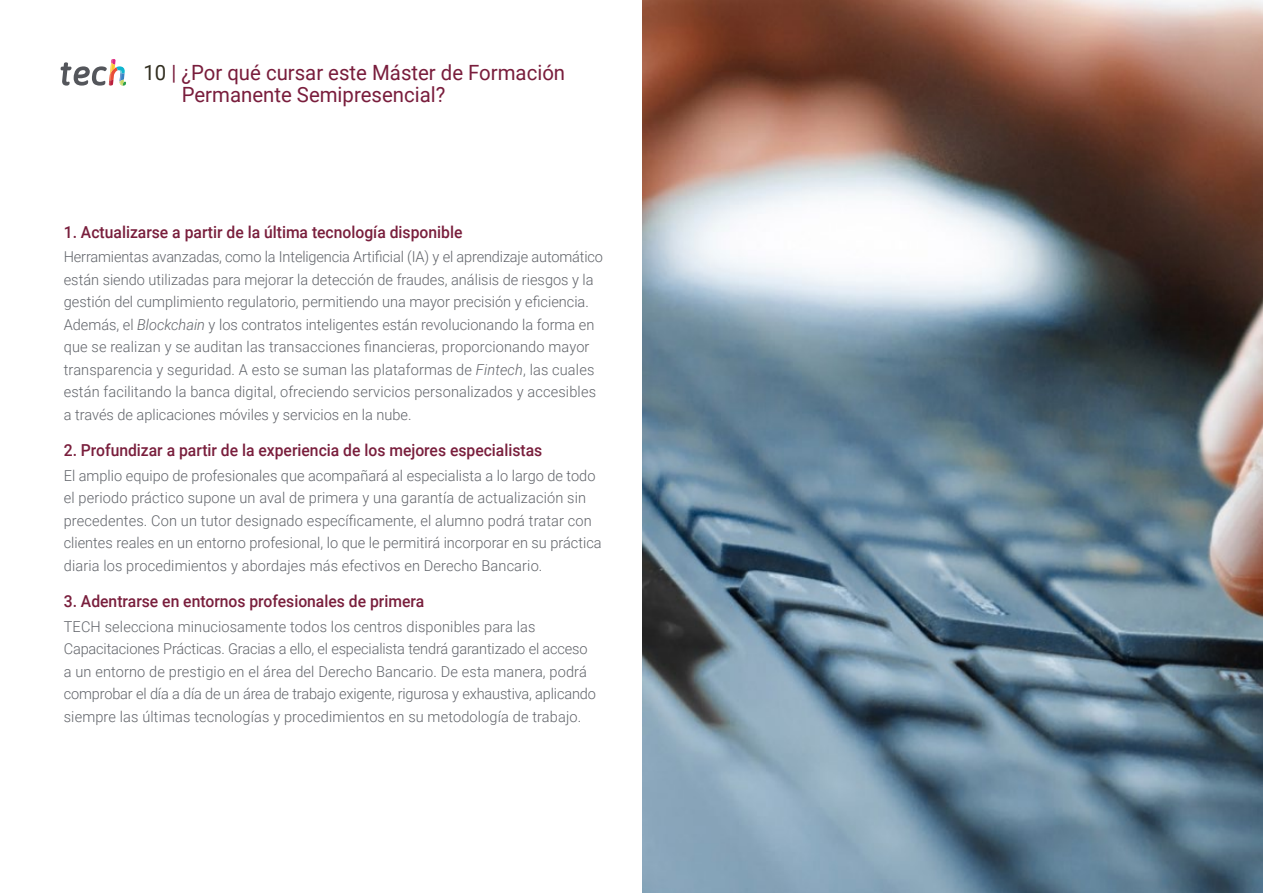
<style>
.page{position:relative;width:1263px;height:893px;background:#fff}
.page>*{position:absolute;margin:0;border:0;box-sizing:border-box;transform-origin:0 0}
.t1{font:21px/22.5px "Roboto";color:#791d3c}
.t2{font:500 16.5px "Roboto";color:#791e3c;scale:.95 1}
.t3{font:300 15px/22.5px "Roboto";color:#61646a}
.s1{color:#312e20}
.s2{font-style:italic}
</style>
<div class="page">
<img style="left:642px;top:0;width:621px;height:893px">
<svg style="left:61px;top:59px;width:65px;height:27px"></svg>
<h1 class="t1" style="left:182px;top:60px;width:385px;text-indent:-38px"><span class="s1">10</span> | ¿Por qué cursar este Máster de Formación<br>Permanente Semipresencial?</h1>
<p class="t2" style="left:64px;top:220px;width:421px">1. Actualizarse a partir de la última tecnología disponible</p>
<p class="t3" style="left:64px;top:245px;width:541px">Herramientas avanzadas, como la Inteligencia Artificial (IA) y el aprendizaje automático están siendo utilizadas para mejorar la detección de fraudes, análisis de riesgos y la gestión del cumplimiento regulatorio, permitiendo una mayor precisión y eficiencia.<br>Además, el <span class="s2">Blockchain</span> y los contratos inteligentes están revolucionando la forma en que se realizan y se auditan las transacciones financieras, proporcionando mayor transparencia y seguridad. A esto se suman las plataformas de <span class="s2">Fintech</span>, las cuales están facilitando la banca digital, ofreciendo servicios personalizados y accesibles a través de aplicaciones móviles y servicios en la nube.</p>
<p class="t2" style="left:64px;top:439px;width:505px">2. Profundizar a partir de la experiencia de los mejores especialistas</p>
<p class="t3" style="left:64px;top:464px;width:539px">El amplio equipo de profesionales que acompañará al especialista a lo largo de todo el periodo práctico supone un aval de primera y una garantía de actualización sin precedentes. Con un tutor designado específicamente, el alumno podrá tratar con clientes reales en un entorno profesional, lo que le permitirá incorporar en su práctica diaria los procedimientos y abordajes más efectivos en Derecho Bancario.</p>
<p class="t2" style="left:64px;top:590px;width:381px">3. Adentrarse en entornos profesionales de primera</p>
<p class="t3" style="left:64px;top:614px;width:534px">TECH selecciona minuciosamente todos los centros disponibles para las Capacitaciones Prácticas. Gracias a ello, el especialista tendrá garantizado el acceso a un entorno de prestigio en el área del Derecho Bancario. De esta manera, podrá comprobar el día a día de un área de trabajo exigente, rigurosa y exhaustiva, aplicando siempre las últimas tecnologías y procedimientos en su metodología de trabajo.</p>
</div>
